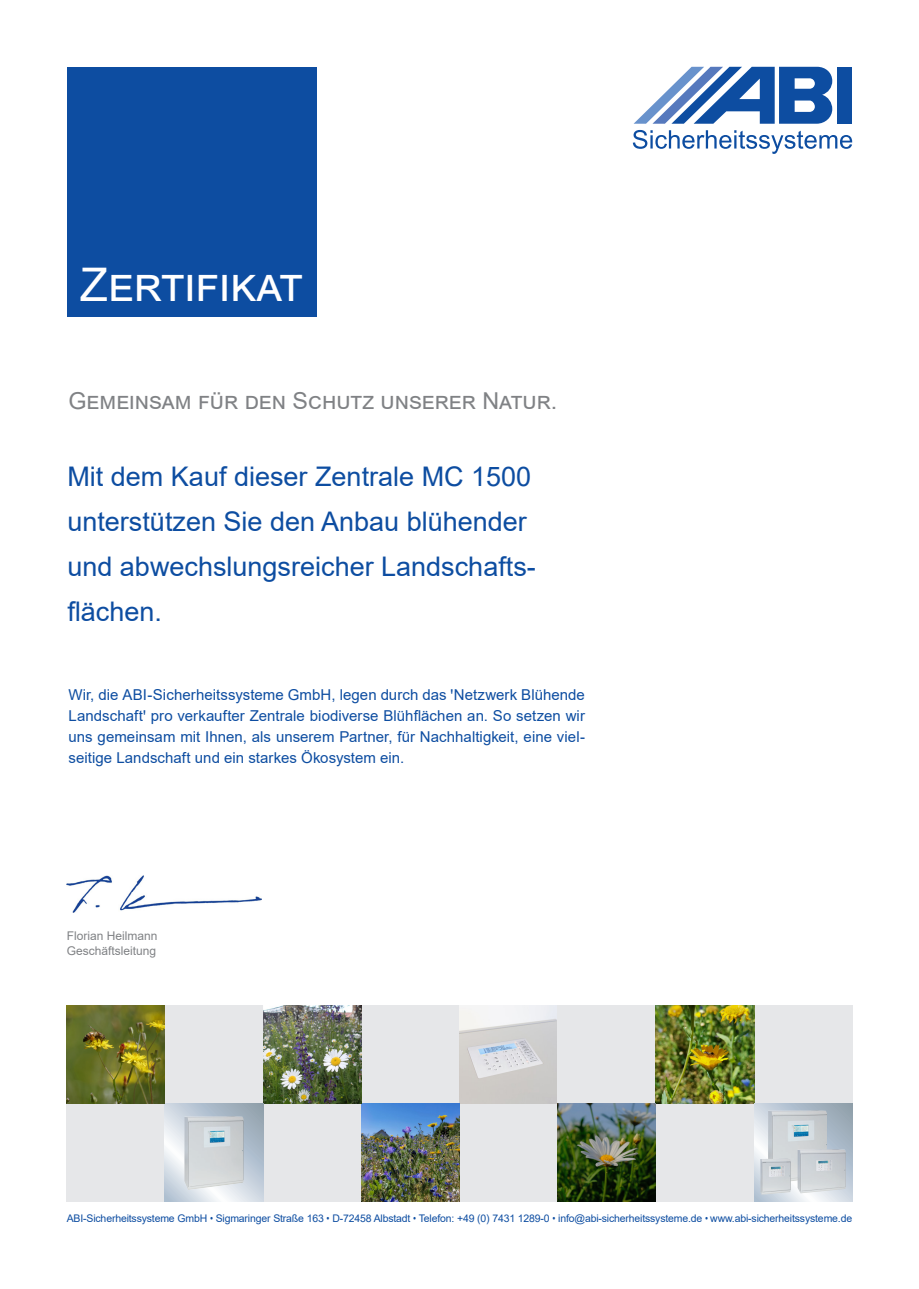
<style>
.page{position:relative;width:919px;height:1289px;background:#fff}
.page>*{position:absolute;margin:0;border:0;box-sizing:border-box;transform-origin:0 0}
.t1{font:46.35px "Arial";color:#fff}
.t2{font:27px/45px "Arial";color:#0d4da1}
.t3{font:23.25px "Arial";color:#808285}
.t4{font:15px/21px "Arial";letter-spacing:.005em;color:#0d4da1;text-align:justify}
.t5{font:12px/15px "Arial";color:#808285}
.t6{font:10.5px "Arial";letter-spacing:-.015em;color:#0d4da1}
.s1{font-family:"Arial Narrow"}
</style>
<div class="page">
<div style="left:837px;top:67px;width:15px;height:57px;background:#0d4da1"></div>
<svg style="left:632px;top:130px;width:220px;height:24px"></svg>
<svg style="left:633px;top:67px;width:199px;height:57px"></svg>
<div style="left:67px;top:67px;width:250px;height:250px;background:#0d4da1"></div>
<div style="left:459px;top:1103px;width:98px;height:98px;background:#e6e7e9"></div>
<div style="left:165px;top:1005px;width:98px;height:98px;background:#e6e7e9"></div>
<div style="left:67px;top:1103px;width:98px;height:98px;background:#e6e7e9"></div>
<div style="left:263px;top:1103px;width:98px;height:98px;background:#e6e7e9"></div>
<div style="left:361px;top:1005px;width:98px;height:98px;background:#e6e7e9"></div>
<img style="left:459px;top:1005px;width:98px;height:98px">
<div style="left:557px;top:1005px;width:98px;height:98px;background:#e6e7e9"></div>
<div style="left:655px;top:1103px;width:99px;height:98px;background:#e6e7e9"></div>
<div style="left:754px;top:1005px;width:98px;height:98px;background:#e6e7e9"></div>
<img style="left:655px;top:1005px;width:99px;height:98px">
<img style="left:361px;top:1103px;width:98px;height:98px">
<img style="left:67px;top:875px;width:194px;height:37px">
<img style="left:263px;top:1005px;width:98px;height:98px">
<svg style="left:754px;top:1103px;width:98px;height:98px;background:#c2cdd7"></svg>
<img style="left:768px;top:1110px;width:59px;height:73px">
<img style="left:760px;top:1158px;width:30px;height:36px">
<img style="left:797px;top:1149px;width:48px;height:44px">
<svg style="left:165px;top:1103px;width:98px;height:98px;background:#c7d1db"></svg>
<img style="left:184px;top:1116px;width:59px;height:73px">
<img style="left:67px;top:1005px;width:98px;height:98px">
<img style="left:557px;top:1103px;width:98px;height:98px">
<h1 class="t1" style="left:80px;top:252px;width:225px">Zertifikat</h1>
<h3 class="t3" style="left:68px;top:385px;width:490px">Gemeinsam für den Schutz unserer Natur.</h3>
<h2 class="t2" style="left:67px;top:454px;width:470px">Mit dem Kauf dieser Zentrale MC 1500 unterstützen Sie den Anbau blühender und abwechslungsreicher Landschafts&shy;flächen.</h2>
<p class="t4" style="left:68px;top:684px;width:518px">Wir, die ABI-Sicherheitssysteme GmbH, legen durch das ꞌNetzwerk Blühende Landschaftꞌ pro verkaufter Zentrale biodiverse Blühflächen an. So setzen wir uns gemeinsam mit Ihnen, als unserem Partner, für Nachhaltigkeit, eine viel&shy;seitige Landschaft und ein starkes Ökosystem ein.</p>
<p class="t5" style="left:67px;top:928px;width:92px">Florian Heilmann<br>Geschäftsleitung</p>
<p class="t6" style="left:67px;top:1211px;width:786px">ABI-Sicherheitssysteme GmbH <span class="s1">•</span> Sigmaringer Straße 163 <span class="s1">•</span> D-72458 Albstadt <span class="s1">•</span> Telefon: +49 (0) 7431 1289-0 <span class="s1">•</span> info@abi-sicherheitssysteme.de <span class="s1">•</span> www.abi-sicherheitssysteme.de</p>
</div>
